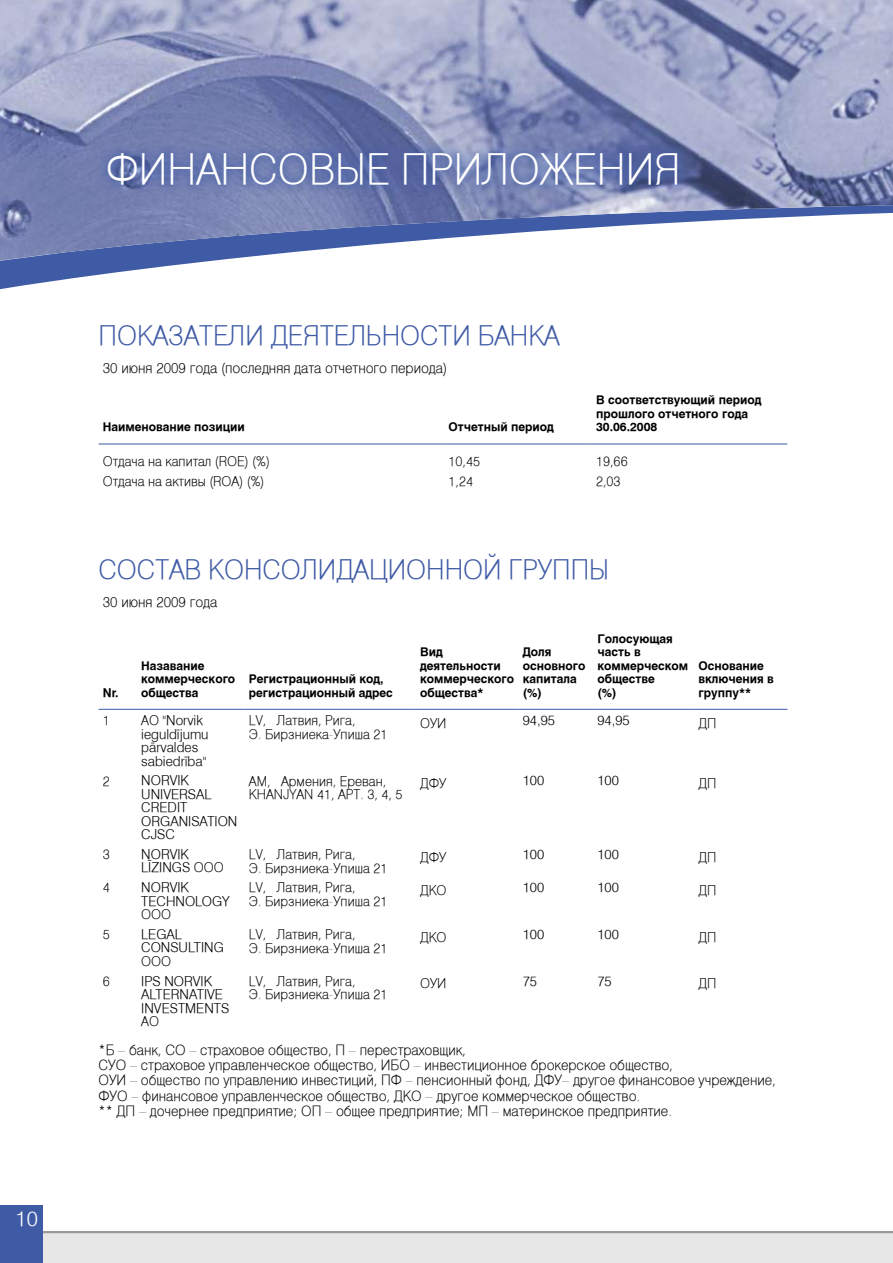
<style>
.page{position:relative;width:893px;height:1263px;background:#fff}
.page>*{position:absolute;margin:0;border:0;box-sizing:border-box;transform-origin:0 0}
.t1{font:42px "Swiss 721 cyril TL Light";color:#fff}
.t2{font:27px "Swiss 721 cyril TL Light";color:#3f5ba6}
.t3{font:300 21px "Swiss 721 TL";color:#fff}
.t4{font:14.25px/15.3px "Swiss 721 cyril TL Light";color:#000}
.t5{font:13.5px/13.5px "Swiss 721 cyril TL Light";color:#000}
.t6{font:300 13.5px/13.5px "Swiss 721 TL";color:#000}
.t7{font:700 12px/13.5px "Swiss 721 TL";color:#000}
.s1{font-family:"Swiss 721 cyril TL Light";font-weight:400}
</style>
<div class="page">
<svg style="left:43px;top:1231px;width:850px;height:32px"></svg>
<div style="left:0;top:1205px;width:43px;height:58px;background:#3f5ba6"></div>
<svg style="left:0;top:263px;width:193px;height:27px"></svg>
<img style="left:0;top:0;width:893px;height:261px">
<hr style="left:99px;top:444px;width:345px;height:1px;background:#3f5ba6">
<hr style="left:444px;top:444px;width:148px;height:1px;background:#3f5ba6">
<hr style="left:592px;top:444px;width:195px;height:1px;background:#3f5ba6">
<hr style="left:99px;top:709px;width:38px;height:1px;background:#3f5ba6">
<hr style="left:137px;top:709px;width:108px;height:1px;background:#3f5ba6">
<hr style="left:245px;top:709px;width:171px;height:1px;background:#3f5ba6">
<hr style="left:416px;top:709px;width:103px;height:1px;background:#3f5ba6">
<hr style="left:519px;top:709px;width:74px;height:1px;background:#3f5ba6">
<hr style="left:593px;top:709px;width:101px;height:1px;background:#3f5ba6">
<hr style="left:694px;top:709px;width:93px;height:1px;background:#3f5ba6">
<div style="left:93px;top:138px;width:677px;height:118px;background:#3f5ba6;opacity:.5"></div>
<h3 class="t3" style="left:16px;top:1206px;width:24px">10</h3>
<h1 class="t1" style="left:106px;top:143px;width:571px">ФИНАНСОВЫЕ ПРИЛОЖЕНИЯ</h1>
<h2 class="t2" style="left:99px;top:319px;width:36px">Показатели</h2>
<h2 class="t2" style="left:271px;top:319px;width:225px">деятел ьности банка</h2>
<p class="t4" style="left:103px;top:360px;width:346px">30 июня 2009 года (последняя дата отчетного периода)</p>
<p class="t7" style="left:103px;top:420px;width:144px">Наименование позиции</p>
<p class="t7" style="left:448px;top:420px;width:107px">Отчетный период</p>
<p class="t7" style="left:596px;top:393px;width:167px">В соответствующий период прошлого отчетного года<br>30.06.2008</p>
<p class="t5" style="left:103px;top:454px;width:169px">Отдача на капитал (ROE) (%)</p>
<p class="t5" style="left:448px;top:454px;width:33px">10,45</p>
<p class="t5" style="left:596px;top:454px;width:33px">19,66</p>
<p class="t5" style="left:103px;top:474px;width:163px">Отдача на активы (ROA) (%)</p>
<p class="t5" style="left:448px;top:474px;width:26px">1,24</p>
<p class="t5" style="left:596px;top:474px;width:26px">2,03</p>
<h2 class="t2" style="left:99px;top:553px;width:73px">Состав</h2>
<h2 class="t2" style="left:208px;top:553px;width:18px">кон</h2>
<h2 class="t2" style="left:263px;top:553px;width:37px">солида</h2>
<h2 class="t2" style="left:369px;top:553px;width:38px">ционной</h2>
<h2 class="t2" style="left:509px;top:553px;width:18px">группы</h2>
<p class="t4" style="left:103px;top:594px;width:116px">30 июня 2009 года</p>
<p class="t7" style="left:103px;top:686px;width:17px">Nr.</p>
<p class="t7" style="left:141px;top:659px;width:96px">Назавание коммерческого общества</p>
<p class="t7" style="left:249px;top:672px;width:146px">Регистрационный код, регистрационный адрес</p>
<p class="t7" style="left:420px;top:645px;width:96px">Вид деятельности коммерческого общества*</p>
<p class="t7" style="left:523px;top:645px;width:64px">Доля основного капитала (%)</p>
<p class="t7" style="left:597px;top:632px;width:92px">Голосующая часть в коммерческом обществе<br>(%)</p>
<p class="t7" style="left:698px;top:659px;width:77px">Основание включения в группу**</p>
<p class="t5" style="left:103px;top:714px;width:9px">1</p>
<p class="t6" style="left:141px;top:713px;width:69px"><span class="s1">АО</span> "Norvik ieguldījumu pārvaldes sabiedrība"</p>
<p class="t5" style="left:249px;top:714px;width:140px">LV, Латвия, Рига,<br>Э. Бирзниека-Упиша 21</p>
<p class="t5" style="left:420px;top:716px;width:28px">ОУИ</p>
<p class="t6" style="left:523px;top:713px;width:34px">94,95</p>
<p class="t6" style="left:597px;top:713px;width:34px">94,95</p>
<p class="t5" style="left:698px;top:716px;width:19px">ДП</p>
<p class="t5" style="left:103px;top:774px;width:9px">2</p>
<p class="t6" style="left:141px;top:774px;width:98px">NORVIK<br>UNIVERSAL<br>CREDIT<br>ORGANISATION<br>CJSC</p>
<p class="t5" style="left:249px;top:774px;width:155px">AM, Армения, Ереван,<br>KHANJYAN 41, APT. 3, 4, 5</p>
<p class="t5" style="left:420px;top:776px;width:28px">ДФУ</p>
<p class="t6" style="left:523px;top:774px;width:23px">100</p>
<p class="t6" style="left:597px;top:774px;width:23px">100</p>
<p class="t5" style="left:698px;top:776px;width:19px">ДП</p>
<p class="t5" style="left:103px;top:847px;width:9px">3</p>
<p class="t6" style="left:141px;top:847px;width:84px">NORVIK<br>LĪZI NGS <span class="s1">ООО</span></p>
<p class="t5" style="left:249px;top:847px;width:140px">LV, Латвия, Рига,<br>Э. Бирзниека-Упиша 21</p>
<p class="t5" style="left:420px;top:850px;width:28px">ДФУ</p>
<p class="t6" style="left:523px;top:847px;width:23px">100</p>
<p class="t6" style="left:597px;top:847px;width:23px">100</p>
<p class="t5" style="left:698px;top:850px;width:19px">ДП</p>
<p class="t5" style="left:103px;top:881px;width:9px">4</p>
<p class="t6" style="left:141px;top:880px;width:90px">NORVIK<br>TECHNOLOGY</p>
<p class="t5" style="left:141px;top:908px;width:32px">ООО</p>
<p class="t5" style="left:249px;top:881px;width:140px">LV, Латвия, Рига,<br>Э. Бирзниека-Упиша 21</p>
<p class="t5" style="left:420px;top:883px;width:28px">ДКО</p>
<p class="t6" style="left:523px;top:880px;width:23px">100</p>
<p class="t6" style="left:597px;top:880px;width:23px">100</p>
<p class="t5" style="left:698px;top:883px;width:19px">ДП</p>
<p class="t5" style="left:103px;top:927px;width:9px">5</p>
<p class="t6" style="left:141px;top:927px;width:84px">LEGAL<br>CONSULTING</p>
<p class="t5" style="left:141px;top:954px;width:32px">ООО</p>
<p class="t5" style="left:103px;top:974px;width:9px">6</p>
<p class="t6" style="left:141px;top:974px;width:88px">IPS NORVIK<br>ALTERNATIVE<br>I NVESTME NTS</p>
<p class="t5" style="left:141px;top:1014px;width:19px">АО</p>
<p class="t5" style="left:249px;top:927px;width:140px">LV, Латвия, Рига,<br>Э. Бирзниека-Упиша 21</p>
<p class="t5" style="left:420px;top:930px;width:28px">ДКО</p>
<p class="t6" style="left:523px;top:927px;width:23px">100</p>
<p class="t6" style="left:597px;top:927px;width:23px">100</p>
<p class="t5" style="left:698px;top:930px;width:19px">ДП</p>
<p class="t5" style="left:249px;top:974px;width:140px">LV, Латвия, Рига,<br>Э. Бирзниека-Упиша 21</p>
<p class="t5" style="left:420px;top:977px;width:28px">ОУИ</p>
<p class="t6" style="left:523px;top:974px;width:16px">75</p>
<p class="t6" style="left:597px;top:974px;width:16px">75</p>
<p class="t5" style="left:698px;top:977px;width:19px">ДП</p>
<p class="t4" style="left:99px;top:1042px;width:679px">*Б – банк, СО – страховое общество, П – перестраховщик,<br>СУО – страховое управленческое общество, ИБО – инвестиционное брокерское общество,<br>ОУИ – общество по управлению инвестиций, ПФ – пенсионный фонд, ДФУ– другое финансовое учреждение, ФУО – финансовое управленческое общество, ДКО – другое коммерческое общество.<br>** ДП – дочернее предприятие; ОП – общее предприятие; МП – материнское предприятие.</p>
</div>
